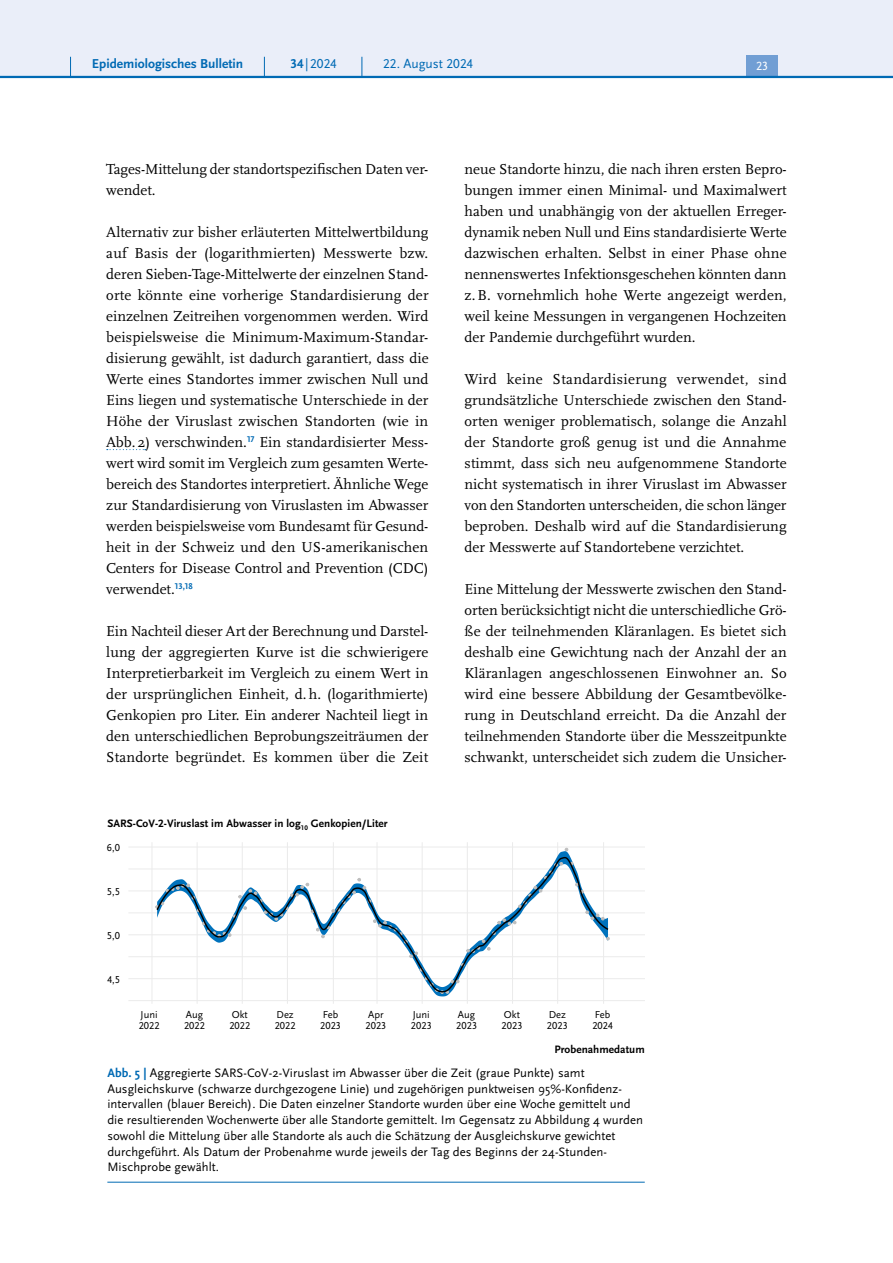
<style>
.page{position:relative;width:893px;height:1263px;background:#fff}
.page>*{position:absolute;margin:0;border:0;box-sizing:border-box;transform-origin:0 0}
.P_-_Fließtext{font:15px/21px "Scala Pro";color:#000;text-align:justify}
.t1{font:700 13.5px "Scala Sans Pro";color:#006ab4}
.t2{font:13.5px "Scala Sans Pro";color:#006ab4}
.P_-_Bildunterschrift{font:12.75px/15.8px "Scala Sans Pro";letter-spacing:.005em;color:#000}
.t3{font:12.45px "Scala Sans Pro";color:#fff}
.Text_klein_schwarz_bold{font:700 11.25px "Scala Sans Pro";letter-spacing:.005em;color:#000}
.H3_-_über_alle_Spalten{font:10.5px/11.1px "Scala Sans Pro";color:#000}
.s1{font-weight:700}
.s2{font-weight:700;color:#006ab4}
</style>
<div class="page">
<svg style="left:107px;top:449px;width:39px;height:1px"></svg>
<hr style="left:128px;top:1000px;width:517px;height:1px;background:#ebebeb">
<hr style="left:128px;top:956px;width:517px;height:1px;background:#ebebeb">
<hr style="left:128px;top:912px;width:517px;height:1px;background:#ebebeb">
<hr style="left:128px;top:869px;width:517px;height:1px;background:#ebebeb">
<hr style="left:128px;top:978px;width:517px;height:1px;background:#ebebeb">
<hr style="left:128px;top:934px;width:517px;height:1px;background:#ebebeb">
<hr style="left:128px;top:890px;width:517px;height:1px;background:#ebebeb">
<hr style="left:128px;top:847px;width:517px;height:1px;background:#ebebeb">
<hr style="left:152px;top:842px;width:1px;height:162px;background:#ebebeb">
<hr style="left:197px;top:842px;width:1px;height:162px;background:#ebebeb">
<hr style="left:242px;top:842px;width:1px;height:162px;background:#ebebeb">
<hr style="left:287px;top:842px;width:1px;height:162px;background:#ebebeb">
<hr style="left:333px;top:842px;width:1px;height:162px;background:#ebebeb">
<hr style="left:377px;top:842px;width:1px;height:162px;background:#ebebeb">
<hr style="left:422px;top:842px;width:1px;height:162px;background:#ebebeb">
<hr style="left:467px;top:842px;width:1px;height:162px;background:#ebebeb">
<hr style="left:512px;top:842px;width:1px;height:162px;background:#ebebeb">
<hr style="left:557px;top:842px;width:1px;height:162px;background:#ebebeb">
<hr style="left:603px;top:842px;width:1px;height:162px;background:#ebebeb">
<svg style="left:434px;top:993px;width:16px;height:1px"></svg>
<svg style="left:155px;top:856px;width:455px;height:137px"></svg>
<hr style="left:107px;top:1182px;width:538px;height:1px;background:#006ab4">
<div style="left:0;top:0;width:893px;height:77px;background:#eaeef9"></div>
<div style="left:746px;top:55px;width:32px;height:21px;background:#719ed4"></div>
<hr style="left:0;top:76px;width:893px;height:2px;background:#006ab4">
<svg style="left:70px;top:57px;width:1px;height:19px"></svg>
<svg style="left:264px;top:57px;width:1px;height:19px"></svg>
<svg style="left:362px;top:57px;width:1px;height:19px"></svg>
<p class="t1" style="left:92px;top:55px;width:153px">Epidemiologisches Bulletin</p>
<p class="t2" style="left:290px;top:55px;width:48px"><span class="s1">34</span> | 2024</p>
<p class="t2" style="left:383px;top:55px;width:91px">22. August 2024</p>
<p class="t3" style="left:756px;top:59px;width:14px">23</p>
<p class="P_-_Fließtext" style="left:106px;top:158px;width:324px">Tages-Mittelung der standortspezifischen Daten ver&shy;wendet.</p>
<p class="P_-_Fließtext" style="left:106px;top:221px;width:324px">Alternativ zur bisher erläuterten Mittelwertbildung auf Basis der (logarithmierten) Messwerte bzw. deren Sieben-Tage-Mittelwerte der einzelnen Stand&shy;orte könnte eine vorherige Standardisierung der einzelnen Zeitreihen vorgenommen werden. Wird beispielsweise die Minimum-Maximum-Standar&shy;disierung gewählt, ist dadurch garantiert, dass die Werte eines Standortes immer zwischen Null und Eins liegen und systematische Unterschiede in der Höhe der Viruslast zwischen Standorten (wie in Abb.2) verschwinden.<sup>17</sup> Ein standardisierter Mess&shy;wert wird somit im Vergleich zum gesamten Werte&shy;bereich des Standortes interpretiert. Ähnliche Wege zur Standardisierung von Viruslasten im Abwasser werden beispielsweise vom Bundesamt für Gesund&shy;heit in der Schweiz und den US-amerikanischen Centers for Disease Control and Prevention (CDC) verwendet.<sup>13,18</sup></p>
<p class="P_-_Fließtext" style="left:106px;top:620px;width:324px">Ein Nachteil dieser Art der Berechnung und Darstel&shy;lung der aggregierten Kurve ist die schwierigere Interpretierbarkeit im Vergleich zu einem Wert in der ursprünglichen Einheit, d.h. (logarithmierte)<br>Genkopien pro Liter. Ein anderer Nachteil liegt in den unterschiedlichen Beprobungszeiträumen der Standorte begründet. Es kommen über die Zeit</p>
<p class="P_-_Fließtext" style="left:465px;top:158px;width:324px">neue Standorte hinzu, die nach ihren ersten Bepro&shy;bungen immer einen Minimal- und Maximalwert haben und unabhängig von der aktuellen Erreger&shy;dynamik neben Null und Eins standardisierte Werte dazwischen erhalten. Selbst in einer Phase ohne nennenswertes Infektionsgeschehen könnten dann z.B. vornehmlich hohe Werte angezeigt werden, weil keine Messungen in vergangenen Hochzeiten der Pandemie durchgeführt wurden.</p>
<p class="P_-_Fließtext" style="left:465px;top:368px;width:324px">Wird keine Standardisierung verwendet, sind grundsätzliche Unterschiede zwischen den Stand&shy;orten weniger problematisch, solange die Anzahl der Standorte groß genug ist und die Annahme stimmt, dass sich neu aufgenommene Standorte nicht systematisch in ihrer Viruslast im Abwasser von den Standorten unterscheiden, die schon länger beproben. Deshalb wird auf die Standardisierung der Messwerte auf Standortebene verzichtet.</p>
<p class="P_-_Fließtext" style="left:465px;top:578px;width:324px">Eine Mittelung der Messwerte zwischen den Stand&shy;orten berücksichtigt nicht die unterschiedliche Grö&shy;ße der teilnehmenden Kläranlagen. Es bietet sich deshalb eine Gewichtung nach der Anzahl der an Kläranlagen angeschlossenen Einwohner an. So wird eine bessere Abbildung der Gesamtbevölke&shy;rung in Deutschland erreicht. Da die Anzahl der teilnehmenden Standorte über die Messzeitpunkte schwankt, unterscheidet sich zudem die Unsicher-</p>
<p class="Text_klein_schwarz_bold" style="left:107px;top:817px;width:282px">SARS-CoV-2-Viruslast im Abwasser in log<sub>10</sub> Genkopien/Liter</p>
<h3 class="H3_-_über_alle_Spalten" style="left:107px;top:842px;width:15px">6,0</h3>
<h3 class="H3_-_über_alle_Spalten" style="left:107px;top:886px;width:15px">5,5</h3>
<h3 class="H3_-_über_alle_Spalten" style="left:107px;top:930px;width:15px">5,0</h3>
<h3 class="H3_-_über_alle_Spalten" style="left:108px;top:974px;width:14px">4,5</h3>
<h3 class="H3_-_über_alle_Spalten" style="left:139px;top:1008px;width:22px">Juni<br>2022</h3>
<h3 class="H3_-_über_alle_Spalten" style="left:184px;top:1008px;width:22px">Aug<br>2022</h3>
<h3 class="H3_-_über_alle_Spalten" style="left:229px;top:1008px;width:22px">Okt<br>2022</h3>
<h3 class="H3_-_über_alle_Spalten" style="left:275px;top:1008px;width:22px">Dez<br>2022</h3>
<h3 class="H3_-_über_alle_Spalten" style="left:320px;top:1008px;width:22px">Feb<br>2023</h3>
<h3 class="H3_-_über_alle_Spalten" style="left:366px;top:1008px;width:22px">Apr<br>2023</h3>
<h3 class="H3_-_über_alle_Spalten" style="left:411px;top:1008px;width:22px">Juni<br>2023</h3>
<h3 class="H3_-_über_alle_Spalten" style="left:456px;top:1008px;width:22px">Aug<br>2023</h3>
<h3 class="H3_-_über_alle_Spalten" style="left:502px;top:1008px;width:22px">Okt<br>2023</h3>
<h3 class="H3_-_über_alle_Spalten" style="left:547px;top:1008px;width:22px">Dez<br>2023</h3>
<h3 class="H3_-_über_alle_Spalten" style="left:592px;top:1008px;width:22px">Feb<br>2024</h3>
<p class="Text_klein_schwarz_bold" style="left:554px;top:1042px;width:92px">Probenahmedatum</p>
<p class="P_-_Bildunterschrift" style="left:107px;top:1065px;width:537px"><span class="s2">Abb. 5 |</span> Aggregierte SARS-CoV-2-Viruslast im Abwasser über die Zeit (graue Punkte) samt Ausgleichskurve (schwarze durchgezogene Linie) und zugehörigen punktweisen 95%-Konfidenz&shy;intervallen (blauer Bereich). Die Daten einzelner Standorte wurden über eine Woche gemittelt und die resultierenden Wochenwerte über alle Standorte gemittelt. Im Gegensatz zu Abbildung 4 wurden sowohl die Mittelung über alle Standorte als auch die Schätzung der Ausgleichskurve gewichtet durchgeführt. Als Datum der Probenahme wurde jeweils der Tag des Beginns der 24-Stunden-Mischprobe gewählt.</p>
</div>
